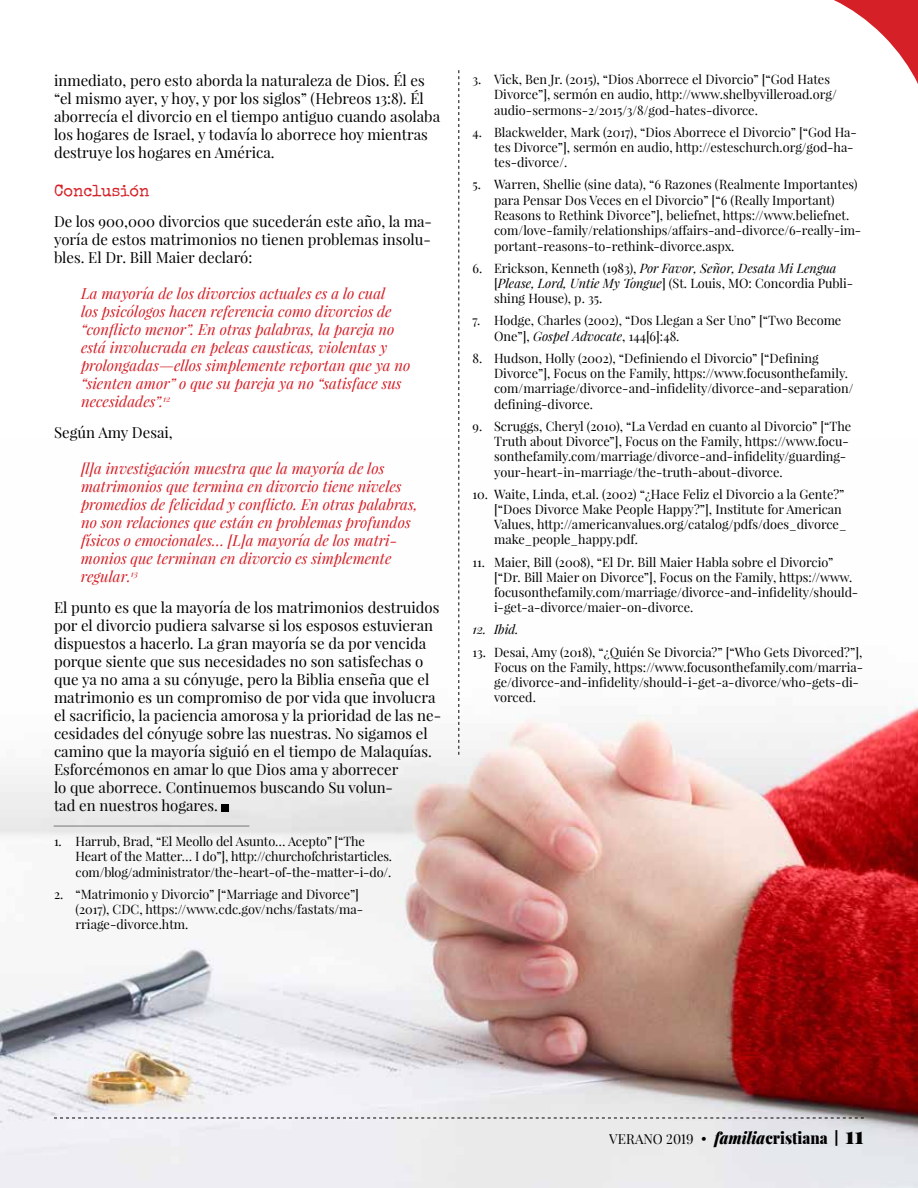
<style>
.page{position:relative;width:918px;height:1188px;background:#fff}
.page>*{position:absolute;margin:0;border:0;box-sizing:border-box;transform-origin:0 0}
.t1{font:16.5px "Special Elite";color:#d52027}
.t2{font:15px/18px "Playfair Display";color:#000}
.t3{font:italic 15px/18px "Playfair Display";color:#d52027}
.t4{font:13.5px "Playfair Display";color:#000}
.t5{font:12.75px/15.3px "Playfair Display";color:#000}
.t6{font:italic 12.75px "Playfair Display";color:#000}
.s1{font-style:italic}
.s2{font-family:"Times New Roman";font-size:15.75px}
.s3{font-weight:900;font-style:italic;font-size:16.5px}
.s4{font-weight:900;font-size:16.5px}
.s5{font-weight:900;font-size:15px}
.s6{font-weight:900;font-size:24px}
</style>
<div class="page">
<img style="left:0;top:440px;width:918px;height:748px">
<hr style="left:54px;top:826px;width:195px;height:1px;background:#000">
<div style="left:222px;top:804px;width:7px;height:8px;background:#000"></div>
<svg style="left:459px;top:70px;width:1px;height:685px"></svg>
<svg style="left:834px;top:0;width:84px;height:84px"></svg>
<svg style="left:54px;top:1118px;width:810px;height:1px"></svg>
<p class="t2" style="left:54px;top:72px;width:388px">inmediato, pero esto aborda la naturaleza de Dios. Él es “el mismo ayer, y hoy, y por los siglos” (Hebreos 13:8). Él aborrecía el divorcio en el tiempo antiguo cuando asolaba los hogares de Israel, y todavía lo aborrece hoy mientras destruye los hogares en América.</p>
<p class="t1" style="left:54px;top:180px;width:97px">Conclusión</p>
<p class="t2" style="left:54px;top:213px;width:380px;text-align:justify">De los 900,000 divorcios que sucederán este año, la ma&shy;yoría de estos matrimonios no tienen problemas insolu&shy;bles. El Dr. Bill Maier declaró:</p>
<p class="t3" style="left:81px;top:284px;width:331px">La mayoría de los divorcios actuales es a lo cual<br>los psicólogos hacen referencia como divorcios de “conflicto menor”. En otras palabras, la pareja no está involucrada en peleas causticas, violentas y prolongadas—ellos simplemente reportan que ya no “sienten amor” o que su pareja ya no “satisface sus necesidades”.<sup>12</sup></p>
<p class="t2" style="left:54px;top:424px;width:120px">Según Amy Desai,</p>
<p class="t3" style="left:81px;top:459px;width:338px">[l]a investigación muestra que la mayoría de los matrimonios que termina en divorcio tiene niveles promedios de felicidad y conflicto. En otras palabras, no son relaciones que están en problemas profundos físicos o emocionales… [L]a mayoría de los matri&shy;monios que terminan en divorcio es simplemente regular.<sup>13</sup></p>
<p class="t2" style="left:54px;top:599px;width:389px">El punto es que la mayoría de los matrimonios destruidos por el divorcio pudiera salvarse si los esposos estuvieran dispuestos a hacerlo. La gran mayoría se da por vencida porque siente que sus necesidades no son satisfechas o que ya no ama a su cónyuge, pero la Biblia enseña que el matrimonio es un compromiso de por vida que involucra el sacrificio, la paciencia amorosa y la prioridad de las ne&shy;cesidades del cónyuge sobre las nuestras. No sigamos el camino que la mayoría siguió en el tiempo de Malaquías.<br>Esforcémonos en amar lo que Dios ama y aborrecer<br>lo que aborrece. Continuemos buscando Su volun-<br>tad en nuestros hogares.</p>
<p class="t5" style="left:76px;top:833px;width:318px;text-indent:-22px">1. Harrub, Brad, “El Meollo del Asunto… Acepto” [“The<br>Heart of the Matter… I do”], http://churchofchristarticles. com/blog/administrator/the-heart-of-the-matter-i-do/.</p>
<p class="t5" style="left:76px;top:886px;width:289px;text-indent:-22px">2. “Matrimonio y Divorcio” [“Marriage and Divorce”] (2017), CDC, https://www.cdc.gov/nchs/fastats/ma&shy;rriage-divorce.htm.</p>
<p class="t5" style="left:494px;top:72px;width:344px;text-indent:-22px">3. Vick, Ben Jr. (2015), “Dios Aborrece el Divorcio” [“God Hates<br>Divorce”], sermón en audio, http://www.shelbyvilleroad.org/ audio-sermons-2/2015/3/8/god-hates-divorce.</p>
<p class="t5" style="left:494px;top:124px;width:364px;text-indent:-22px">4. Blackwelder, Mark (2017), “Dios Aborrece el Divorcio” [“God Ha&shy;tes Divorce”], sermón en audio, http://esteschurch.org/god-ha&shy;tes-divorce/.</p>
<p class="t5" style="left:494px;top:177px;width:369px;text-indent:-22px">5. Warren, Shellie (sine data), “6 Razones (Realmente Importantes) para Pensar Dos Veces en el Divorcio” [“6 (Really Important)<br>Reasons to Rethink Divorce”], beliefnet, https://www.beliefnet. com/love-family/relationships/affairs-and-divorce/6-really-im&shy;portant-reasons-to-rethink-divorce.aspx.</p>
<p class="t5" style="left:494px;top:260px;width:361px;text-indent:-22px">6. Erickson, Kenneth (1983), <span class="s1">Por Favor, Señor, Desata Mi Lengua </span>[<span class="s1">Please, Lord, Untie My Tongue</span>] (St. Louis, MO: Concordia Publi&shy;shing House), p. 35.</p>
<p class="t5" style="left:494px;top:313px;width:349px;text-indent:-22px">7. Hodge, Charles (2002), “Dos Llegan a Ser Uno” [“Two Become<br>One”], <span class="s1">Gospel Advocate</span>, 144[6]:48.</p>
<p class="t5" style="left:494px;top:350px;width:361px;text-indent:-22px">8. Hudson, Holly (2002), “Definiendo el Divorcio” [“Defining Divorce”], Focus on the Family, https://www.focusonthefamily. com/marriage/divorce-and-infidelity/divorce-and-separation/ defining-divorce.</p>
<p class="t5" style="left:494px;top:418px;width:359px;text-indent:-22px">9. Scruggs, Cheryl (2010), “La Verdad en cuanto al Divorcio” [“The Truth about Divorce”], Focus on the Family, https://www.focu&shy;sonthefamily.com/marriage/divorce-and-infidelity/guarding&shy;your-heart-in-marriage/the-truth-about-divorce.</p>
<p class="t5" style="left:494px;top:486px;width:354px;text-indent:-22px">10. Waite, Linda, et.al. (2002) “¿Hace Feliz el Divorcio a la Gente?” [“Does Divorce Make People Happy?”], Institute for American Values, http://americanvalues.org/catalog/pdfs/does_divorce_ make_people_happy.pdf.</p>
<p class="t5" style="left:494px;top:554px;width:366px;text-indent:-22px">11. Maier, Bill (2008), “El Dr. Bill Maier Habla sobre el Divorcio” [“Dr. Bill Maier on Divorce”], Focus on the Family, https://www. focusonthefamily.com/marriage/divorce-and-infidelity/should&shy;i-get-a-divorce/maier-on-divorce.</p>
<p class="t6" style="left:473px;top:621px;width:48px">12. Ibid.</p>
<p class="t5" style="left:494px;top:644px;width:371px;text-indent:-22px">13. Desai, Amy (2018), “¿Quién Se Divorcia?” [“Who Gets Divorced?”], Focus on the Family, https://www.focusonthefamily.com/marria&shy;ge/divorce-and-infidelity/should-i-get-a-divorce/who-gets-di&shy;vorced.</p>
<p class="t4" style="left:609px;top:1131px;width:256px">VERANO 2019 <span class="s2">•</span> <span class="s3">familia</span><span class="s4">cristiana</span> <span class="s5">|</span> <span class="s6">11</span></p>
</div>
